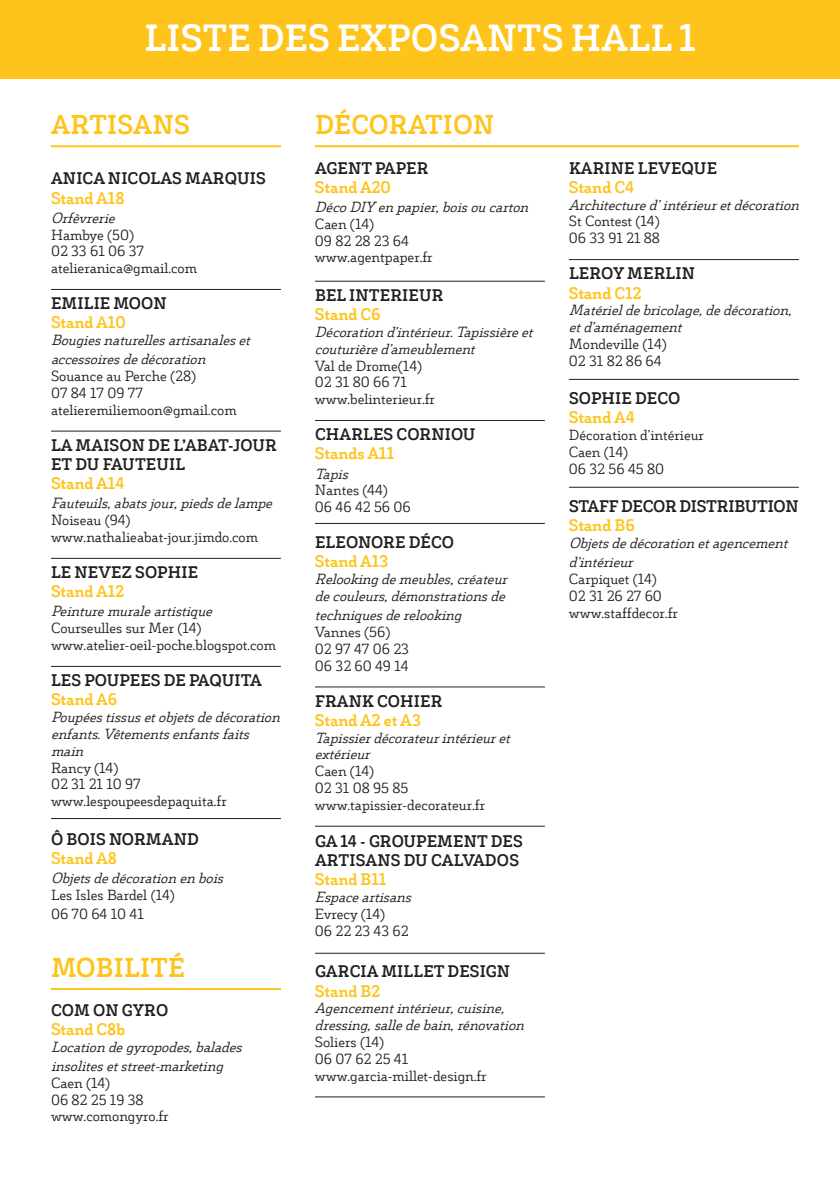
<style>
.page{position:relative;width:840px;height:1191px;background:#fff}
.page>*{position:absolute;margin:0;border:0;box-sizing:border-box;transform-origin:0 0}
.t1{font:900 36px "Decour Soft";letter-spacing:.01em;color:#fff}
.t2{font:900 26px "Decour Soft";letter-spacing:.01em;color:#fec41c}
.t3{font:900 16px/19.2px "Decour Soft";letter-spacing:.01em;color:#231f20}
.t4{font:900 16px "Decour Soft";color:#fec41c}
.t5{font:900 16px "Decour Soft";letter-spacing:-.01em;color:#231f20}
.t6{font:italic 14px/16.8px "Decour Soft";color:#231f20}
.t7{font:14px "Decour Soft";color:#231f20}
.s1{color:#fec41c}
.s2{font-style:normal}
</style>
<div class="page">
<hr style="left:51px;top:145px;width:230px;height:2px;background:#fec41c">
<hr style="left:51px;top:289px;width:230px;height:1px;background:#231f20">
<hr style="left:51px;top:430px;width:230px;height:1px;background:#231f20">
<hr style="left:51px;top:558px;width:230px;height:1px;background:#231f20">
<hr style="left:51px;top:666px;width:230px;height:1px;background:#231f20">
<hr style="left:51px;top:818px;width:230px;height:1px;background:#231f20">
<div style="left:0;top:0;width:839px;height:79px;background:#fec41c"></div>
<hr style="left:315px;top:281px;width:229px;height:1px;background:#231f20">
<hr style="left:315px;top:420px;width:229px;height:1px;background:#231f20">
<hr style="left:315px;top:523px;width:229px;height:1px;background:#231f20">
<hr style="left:315px;top:686px;width:229px;height:1px;background:#231f20">
<hr style="left:315px;top:825px;width:229px;height:1px;background:#231f20">
<hr style="left:315px;top:952px;width:229px;height:1px;background:#231f20">
<hr style="left:315px;top:1096px;width:229px;height:1px;background:#231f20">
<hr style="left:568px;top:259px;width:230px;height:1px;background:#231f20">
<hr style="left:568px;top:379px;width:230px;height:1px;background:#231f20">
<hr style="left:568px;top:487px;width:230px;height:1px;background:#231f20">
<hr style="left:315px;top:145px;width:483px;height:2px;background:#fec41c">
<hr style="left:51px;top:988px;width:230px;height:2px;background:#fec41c">
<p class="t1" style="left:144px;top:15px;width:552px">LISTE DES EXPOSANTS HALL 1</p>
<p class="t2" style="left:51px;top:108px;width:140px">ARTISANS</p>
<p class="t3" style="left:51px;top:169px;width:216px">ANICA NICOLAS MARQUIS</p>
<p class="t4" style="left:51px;top:187px;width:75px">Stand A18</p>
<p class="t6" style="left:51px;top:209px;width:69px">Orfèvrerie</p>
<p class="t7" style="left:51px;top:226px;width:84px">Hambye (50)</p>
<p class="t7" style="left:51px;top:243px;width:94px">02 33 61 06 37</p>
<p class="t7" style="left:51px;top:260px;width:147px">atelieranica@gmail.com</p>
<p class="t3" style="left:51px;top:294px;width:117px">EMILIE MOON</p>
<p class="t4" style="left:51px;top:312px;width:76px">Stand A10</p>
<p class="t6" style="left:51px;top:330px;width:204px;line-height:19.2px">Bougiesnaturellesartisanaleset accessoiresdedécoration</p>
<p class="t7" style="left:51px;top:368px;width:146px">Souance au Perche (28)</p>
<p class="t7" style="left:51px;top:384px;width:93px">07 84 17 09 77</p>
<p class="t7" style="left:51px;top:401px;width:187px">atelieremiliemoon@gmail.com</p>
<p class="t3" style="left:51px;top:435px;width:227px">LA MAISON DE L’ABAT-JOUR<br>ET DU FAUTEUIL</p>
<p class="t4" style="left:51px;top:473px;width:75px">Stand A14</p>
<p class="t6" style="left:51px;top:495px;width:227px">Fauteuils,abatsjour,piedsdelampe</p>
<p class="t7" style="left:51px;top:512px;width:81px">Noiseau (94)</p>
<p class="t7" style="left:51px;top:528px;width:208px">www.nathalieabat-jour.jimdo.com</p>
<p class="t3" style="left:51px;top:562px;width:148px">LE NEVEZ SOPHIE</p>
<p class="t4" style="left:51px;top:581px;width:75px">Stand A12</p>
<p class="t6" style="left:51px;top:603px;width:167px">Peinturemuraleartistique</p>
<p class="t7" style="left:51px;top:620px;width:152px">Courseulles sur Mer (14)</p>
<p class="t7" style="left:51px;top:636px;width:226px">www.atelier-oeil-poche.blogspot.com</p>
<p class="t3" style="left:51px;top:670px;width:212px">LES POUPEES DE PAQUITA</p>
<p class="t4" style="left:51px;top:689px;width:68px">Stand A6</p>
<p class="t6" style="left:51px;top:708px;width:234px">Poupéestissusetobjetsdedécoration enfants.Vêtementsenfantsfaits main</p>
<p class="t7" style="left:51px;top:759px;width:69px">Rancy (14)</p>
<p class="t7" style="left:51px;top:776px;width:91px">02 31 21 10 97</p>
<p class="t7" style="left:51px;top:792px;width:177px">www.lespoupeesdepaquita.fr</p>
<p class="t3" style="left:51px;top:829px;width:149px">Ô BOIS NORMAND<br><span class="s1">Stand A8</span></p>
<p class="t6" style="left:51px;top:869px;width:178px">Objetsdedécoration en bois</p>
<p class="t7" style="left:51px;top:886px;width:125px">Les Isles Bardel (14)</p>
<p class="t7" style="left:51px;top:905px;width:94px">06 70 64 10 41</p>
<p class="t2" style="left:51px;top:950px;width:135px">MOBILITÉ</p>
<p class="t3" style="left:51px;top:1000px;width:119px">COM ON GYRO</p>
<p class="t4" style="left:51px;top:1019px;width:76px">Stand C8b</p>
<p class="t6" style="left:51px;top:1037px;width:196px;line-height:19.2px">Location degyropodes,balades insolitesetstreet-marketing</p>
<p class="t7" style="left:51px;top:1074px;width:61px">Caen (14)</p>
<p class="t7" style="left:51px;top:1091px;width:94px">06 82 25 19 38</p>
<p class="t7" style="left:51px;top:1108px;width:119px">www.comongyro.fr</p>
<p class="t2" style="left:315px;top:108px;width:181px">DÉCORATION</p>
<p class="t3" style="left:315px;top:158px;width:115px">AGENT PAPER</p>
<p class="t4" style="left:315px;top:177px;width:77px">Stand A20</p>
<p class="t6" style="left:315px;top:198px;width:219px">DécoDIY en papier,boisoucarton</p>
<p class="t7" style="left:315px;top:215px;width:61px">Caen (14)</p>
<p class="t7" style="left:315px;top:232px;width:95px">09 82 28 23 64</p>
<p class="t7" style="left:315px;top:249px;width:119px">www.agentpaper.fr</p>
<p class="t3" style="left:315px;top:285px;width:130px">BEL INTERIEUR</p>
<p class="t4" style="left:315px;top:304px;width:67px">Stand C6</p>
<p class="t6" style="left:315px;top:323px;width:223px">Décoration d’intérieur.Tapissièreet couturièred’ameublement</p>
<p class="t7" style="left:315px;top:357px;width:108px">Val de Drome(14)</p>
<p class="t7" style="left:315px;top:374px;width:93px">02 31 80 66 71</p>
<p class="t7" style="left:315px;top:391px;width:121px">www.belinterieur.fr</p>
<p class="t3" style="left:315px;top:425px;width:162px">CHARLES CORNIOU</p>
<p class="t4" style="left:315px;top:443px;width:81px">Stands A11</p>
<p class="t6" style="left:315px;top:465px;width:39px">Tapis</p>
<p class="t7" style="left:315px;top:482px;width:74px">Nantes (44)</p>
<p class="t7" style="left:315px;top:499px;width:97px">06 46 42 56 06</p>
<p class="t3" style="left:315px;top:533px;width:140px">ELEONORE DÉCO</p>
<p class="t4" style="left:315px;top:551px;width:75px">Stand A13</p>
<p class="t6" style="left:315px;top:570px;width:198px">Relookingdemeubles,créateur decouleurs,démonstrationsde</p>
<p class="t6" style="left:315px;top:606px;width:152px">techniquesderelooking</p>
<p class="t7" style="left:315px;top:623px;width:77px">Vannes (56)</p>
<p class="t7" style="left:315px;top:640px;width:95px">02 97 47 06 23</p>
<p class="t7" style="left:315px;top:657px;width:95px">06 32 60 49 14</p>
<p class="t3" style="left:315px;top:691px;width:129px">FRANK COHIER</p>
<p class="t4" style="left:315px;top:710px;width:107px">Stand A2 et A3</p>
<p class="t6" style="left:315px;top:729px;width:200px">Tapissierdécorateurintérieuret extérieur</p>
<p class="t7" style="left:315px;top:763px;width:61px">Caen (14)</p>
<p class="t7" style="left:315px;top:779px;width:95px">02 31 08 95 85</p>
<p class="t7" style="left:315px;top:796px;width:171px">www.tapissier-decorateur.fr</p>
<p class="t3" style="left:315px;top:831px;width:209px">GA 14 - GROUPEMENT DES<br>ARTISANS DU CALVADOS</p>
<p class="t4" style="left:315px;top:869px;width:73px">Stand B11</p>
<p class="t6" style="left:315px;top:888px;width:102px">Espaceartisans</p>
<p class="t7" style="left:315px;top:905px;width:71px">Evrecy (14)</p>
<p class="t7" style="left:315px;top:922px;width:95px">06 22 23 43 62</p>
<p class="t3" style="left:315px;top:962px;width:196px">GARCIA MILLET DESIGN</p>
<p class="t4" style="left:315px;top:980px;width:67px">Stand B2</p>
<p class="t6" style="left:315px;top:999px;width:214px">Agencementintérieur,cuisine, dressing,salledebain,rénovation<br><span class="s2">Soliers (14)</span></p>
<p class="t7" style="left:315px;top:1050px;width:95px">06 07 62 25 41</p>
<p class="t7" style="left:315px;top:1067px;width:173px">www.garcia-millet-design.fr</p>
<p class="t3" style="left:568px;top:158px;width:149px">KARINE LEVEQUE</p>
<p class="t4" style="left:568px;top:177px;width:67px">Stand C4</p>
<p class="t6" style="left:568px;top:196px;width:236px">Architectured’intérieuretdécoration</p>
<p class="t7" style="left:568px;top:213px;width:92px">St Contest (14)</p>
<p class="t7" style="left:568px;top:230px;width:92px">06 33 91 21 88</p>
<p class="t3" style="left:568px;top:264px;width:127px">LEROY MERLIN</p>
<p class="t4" style="left:568px;top:282px;width:74px">Stand C12</p>
<p class="t6" style="left:568px;top:302px;width:228px">Matérieldebricolage,dedécoration, etd’aménagement</p>
<p class="t7" style="left:568px;top:335px;width:99px">Mondeville (14)</p>
<p class="t7" style="left:568px;top:352px;width:94px">02 31 82 86 64</p>
<p class="t3" style="left:568px;top:389px;width:113px">SOPHIE DECO</p>
<p class="t4" style="left:568px;top:407px;width:68px">Stand A4</p>
<p class="t7" style="left:568px;top:427px;width:136px">Décoration d’intérieur</p>
<p class="t7" style="left:568px;top:443px;width:61px">Caen (14)</p>
<p class="t7" style="left:568px;top:460px;width:97px">06 32 56 45 80</p>
<p class="t5" style="left:568px;top:496px;width:231px">STAFF DECOR DISTRIBUTION</p>
<p class="t4" style="left:568px;top:515px;width:67px">Stand B6</p>
<p class="t6" style="left:568px;top:533px;width:224px;line-height:19.2px">Objetsdedécoration etagencement d’intérieur</p>
<p class="t7" style="left:568px;top:571px;width:89px">Carpiquet (14)</p>
<p class="t7" style="left:568px;top:587px;width:94px">02 31 26 27 60</p>
<p class="t7" style="left:568px;top:604px;width:110px">www.staffdecor.fr</p>
</div>
